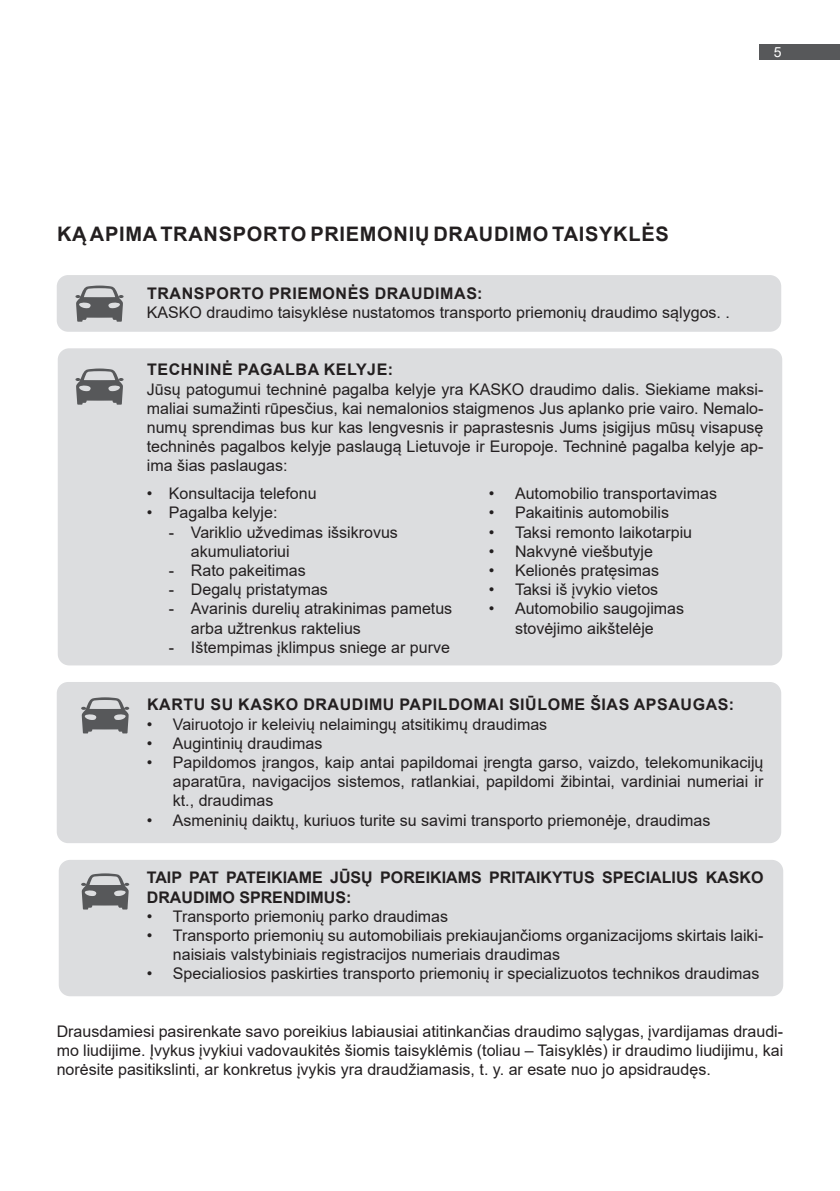
<style>
.page{position:relative;width:840px;height:1191px;background:#fff}
.page>*{position:absolute;margin:0;border:0;box-sizing:border-box;transform-origin:0 0}
.t1{font:700 20px "Arial";letter-spacing:.035em;color:#231f20}
.t2{font:16px/19.2px "Arial";color:#231f20;text-align:justify}
.t3{font:700 16px "Arial";letter-spacing:.035em;color:#231f20}
.t4{font:700 16px/19.2px "Arial";color:#231f20}
.t5{font:14px "Arial";color:#fff}
</style>
<div class="page">
<div style="left:759px;top:44px;width:80px;height:16px;background:#57585a"></div>
<div style="left:59px;top:860px;width:723px;height:136px;background:#dcdddf;border-radius:11px"></div>
<div style="left:57px;top:682px;width:723px;height:161px;background:#dcdddf;border-radius:11px"></div>
<div style="left:58px;top:348px;width:723px;height:317px;background:#dcdddf;border-radius:11px"></div>
<div style="left:57px;top:275px;width:723px;height:57px;background:#dcdddf;border-radius:11px"></div>
<svg style="left:75px;top:368px;width:48px;height:37px"></svg>
<svg style="left:75px;top:285px;width:48px;height:37px"></svg>
<svg style="left:81px;top:697px;width:48px;height:36px"></svg>
<svg style="left:81px;top:873px;width:48px;height:36px"></svg>
<p class="t5" style="left:773px;top:43px;width:9px">5</p>
<p class="t1" style="left:57px;top:220px;width:613px">KĄ APIMA TRANSPORTO PRIEMONIŲ DRAUDIMO TAISYKLĖS</p>
<p class="t3" style="left:147px;top:282px;width:337px">TRANSPORTO PRIEMONĖS DRAUDIMAS:</p>
<p class="t2" style="left:147px;top:302px;width:584px">KASKO draudimo taisyklėse nustatomos transporto priemonių draudimo sąlygos. .</p>
<p class="t3" style="left:147px;top:358px;width:247px">TECHNINĖ PAGALBA KELYJE:</p>
<p class="t2" style="left:147px;top:379px;width:618px">Jūsų patogumui techninė pagalba kelyje yra KASKO draudimo dalis. Siekiame maksi&shy;maliai sumažinti rūpesčius, kai nemalonios staigmenos Jus aplanko prie vairo. Nemalo&shy;numų sprendimas bus kur kas lengvesnis ir paprastesnis Jums įsigijus mūsų visapusę techninės pagalbos kelyje paslaugą Lietuvoje ir Europoje. Techninė pagalba kelyje ap&shy;ima šias paslaugas:</p>
<p class="t2" style="left:147px;top:484px;width:171px">• Konsultacija telefonu</p>
<p class="t2" style="left:147px;top:503px;width:132px">• Pagalba kelyje:</p>
<p class="t2" style="left:191px;top:522px;width:208px;text-indent:-22px">- Variklio užvedimas išsikrovus akumuliatoriui</p>
<p class="t2" style="left:169px;top:560px;width:138px">- Rato pakeitimas</p>
<p class="t2" style="left:169px;top:580px;width:160px">- Degalų pristatymas</p>
<p class="t2" style="left:191px;top:599px;width:263px;text-indent:-22px">- Avarinis durelių atrakinimas pametus arba užtrenkus raktelius</p>
<p class="t2" style="left:169px;top:637px;width:282px">- Ištempimas įklimpus sniege ar purve</p>
<p class="t2" style="left:488px;top:484px;width:229px">• Automobilio transportavimas</p>
<p class="t2" style="left:488px;top:503px;width:181px">• Pakaitinis automobilis</p>
<p class="t2" style="left:488px;top:522px;width:204px">• Taksi remonto laikotarpiu</p>
<p class="t2" style="left:488px;top:541px;width:165px">• Nakvynė viešbutyje</p>
<p class="t2" style="left:488px;top:560px;width:172px">• Kelionės pratęsimas</p>
<p class="t2" style="left:488px;top:580px;width:171px">• Taksi iš įvykio vietos</p>
<p class="t2" style="left:488px;top:599px;width:196px;text-align:center">• Automobilio saugojimas stovėjimo aikštelėje</p>
<p class="t3" style="left:147px;top:693px;width:588px">KARTU SU KASKO DRAUDIMU PAPILDOMAI SIŪLOME ŠIAS APSAUGAS:</p>
<p class="t2" style="left:147px;top:714px;width:402px">• Vairuotojo ir keleivių nelaimingų atsitikimų draudimas</p>
<p class="t2" style="left:147px;top:733px;width:177px">• Augintinių draudimas</p>
<p class="t2" style="left:173px;top:752px;width:591px;text-indent:-26px">• Papildomos įrangos, kaip antai papildomai įrengta garso, vaizdo, telekomunikacijų aparatūra, navigacijos sistemos, ratlankiai, papildomi žibintai, vardiniai numeriai ir kt., draudimas</p>
<p class="t2" style="left:147px;top:810px;width:565px">• Asmeninių daiktų, kuriuos turite su savimi transporto priemonėje, draudimas</p>
<p class="t4" style="left:147px;top:868px;width:618px">TAIP PAT PATEIKIAME JŪSŲ POREIKIAMS PRITAIKYTUS SPECIALIUS KASKO<br>DRAUDIMO SPRENDIMUS:</p>
<p class="t2" style="left:147px;top:906px;width:303px">• Transporto priemonių parko draudimas</p>
<p class="t2" style="left:173px;top:925px;width:591px;text-indent:-26px">• Transporto priemonių su automobiliais prekiaujančioms organizacijoms skirtais laiki&shy;naisiais valstybiniais registracijos numeriais draudimas</p>
<p class="t2" style="left:147px;top:964px;width:613px">• Specialiosios paskirties transporto priemonių ir specializuotos technikos draudimas</p>
<p class="t2" style="left:57px;top:1021px;width:727px">Drausdamiesi pasirenkate savo poreikius labiausiai atitinkančias draudimo sąlygas, įvardijamas draudi&shy;mo liudijime. Įvykus įvykiui vadovaukitės šiomis taisyklėmis (toliau – Taisyklės) ir draudimo liudijimu, kai norėsite pasitikslinti, ar konkretus įvykis yra draudžiamasis, t. y. ar esate nuo jo apsidraudęs.</p>
</div>
